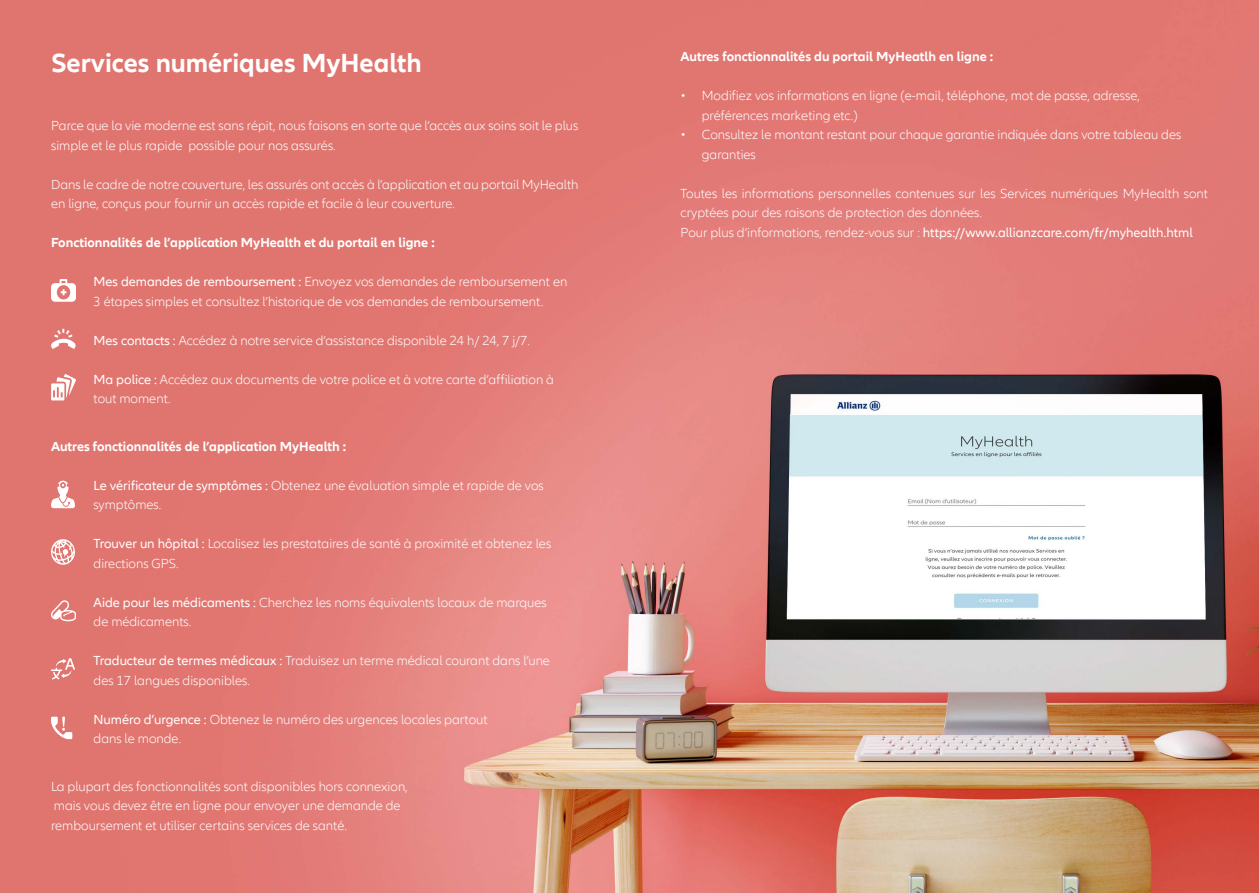
<style>
.page{position:relative;width:1259px;height:893px;background:#fff}
.page>*{position:absolute;margin:0;border:0;box-sizing:border-box;transform-origin:0 0}
.t1{font:700 27px "Allianz Neo";color:#fff}
.t2{font:300 13.5px/19.5px "Allianz Neo";color:#fff}
.t3{font:700 13.5px "Allianz Neo";color:#fff}
.t4{font:13.5px "Allianz Neo";color:#fff}
.s1{font-weight:400}
.s2{font-weight:300}
</style>
<div class="page">
<img style="left:0;top:0;width:1259px;height:893px">
<svg style="left:49px;top:329px;width:29px;height:20px"></svg>
<svg style="left:51px;top:279px;width:25px;height:23px"></svg>
<svg style="left:51px;top:374px;width:25px;height:26px"></svg>
<svg style="left:51px;top:539px;width:24px;height:26px"></svg>
<svg style="left:51px;top:658px;width:24px;height:22px"></svg>
<svg style="left:51px;top:600px;width:25px;height:21px"></svg>
<svg style="left:51px;top:481px;width:24px;height:27px"></svg>
<svg style="left:51px;top:717px;width:21px;height:22px"></svg>
<p class="t1" style="left:51px;top:47px;width:372px">Services numériques MyHealth</p>
<p class="t2" style="left:51px;top:116px;width:529px">Parce que la vie moderne est sans répit, nous faisons en sorte que l’accès aux soins soit le plus simple et le plus rapide possible pour nos assurés.</p>
<p class="t2" style="left:51px;top:175px;width:529px">Dans le cadre de notre couverture, les assurés ont accès à l’application et au portail MyHealth en ligne, conçus pour fournir un accès rapide et facile à leur couverture.</p>
<p class="t3" style="left:51px;top:235px;width:385px">Fonctionnalités de l’application MyHealth et du portail en ligne :</p>
<p class="t2" style="left:94px;top:272px;width:475px"><span class="s1">Mes demandes de remboursement :</span> Envoyez vos demandes de remboursement en<br>3 étapes simples et consultez l’historique de vos demandes de remboursement.</p>
<p class="t2" style="left:94px;top:331px;width:438px"><span class="s1">Mes contacts :</span> Accédez à notre service d’assistance disponible 24 h/ 24, 7 j/7.</p>
<p class="t2" style="left:94px;top:370px;width:462px"><span class="s1">Ma police :</span> Accédez aux documents de votre police et à votre carte d’affiliation à tout moment.</p>
<p class="t3" style="left:51px;top:438px;width:297px">Autres fonctionnalités de l’application MyHealth :</p>
<p class="t2" style="left:94px;top:476px;width:452px"><span class="s1">Le vérificateur de symptômes :</span> Obtenez une évaluation simple et rapide de vos symptômes.</p>
<p class="t2" style="left:94px;top:534px;width:459px"><span class="s1">Trouver un hôpital :</span> Localisez les prestataires de santé à proximité et obtenez les directions GPS.</p>
<p class="t2" style="left:94px;top:593px;width:455px"><span class="s1">Aide pour les médicaments :</span> Cherchez les noms équivalents locaux de marques de médicaments.</p>
<p class="t2" style="left:94px;top:651px;width:458px"><span class="s1">Traducteur de termes médicaux :</span> Traduisez un terme médical courant dans l’une des 17 langues disponibles.</p>
<p class="t2" style="left:94px;top:710px;width:395px"><span class="s1">Numéro d’urgence :</span> Obtenez le numéro des urgences locales partout dans le monde.</p>
<p class="t2" style="left:51px;top:777px;width:358px">La plupart des fonctionnalités sont disponibles hors connexion, mais vous devez être en ligne pour envoyer une demande de remboursement et utiliser certains services de santé.</p>
<p class="t3" style="left:680px;top:49px;width:314px">Autres fonctionnalités du portail MyHeatlh en ligne :</p>
<p class="t2" style="left:702px;top:86px;width:439px;text-indent:-21px">• Modifiez vos informations en ligne (e-mail, téléphone, mot de passe, adresse, préférences marketing etc.)</p>
<p class="t2" style="left:702px;top:125px;width:481px;text-indent:-21px">• Consultez le montant restant pour chaque garantie indiquée dans votre tableau des garanties</p>
<p class="t2" style="left:680px;top:184px;width:529px">Toutes les informations personnelles contenues sur les Services numériques MyHealth sont cryptées pour des raisons de protection des données.</p>
<p class="t4" style="left:680px;top:225px;width:514px"><span class="s2">Pour plus d’informations, rendez-vous sur :</span> https://www.allianzcare.com/fr/myhealth.html</p>
</div>
